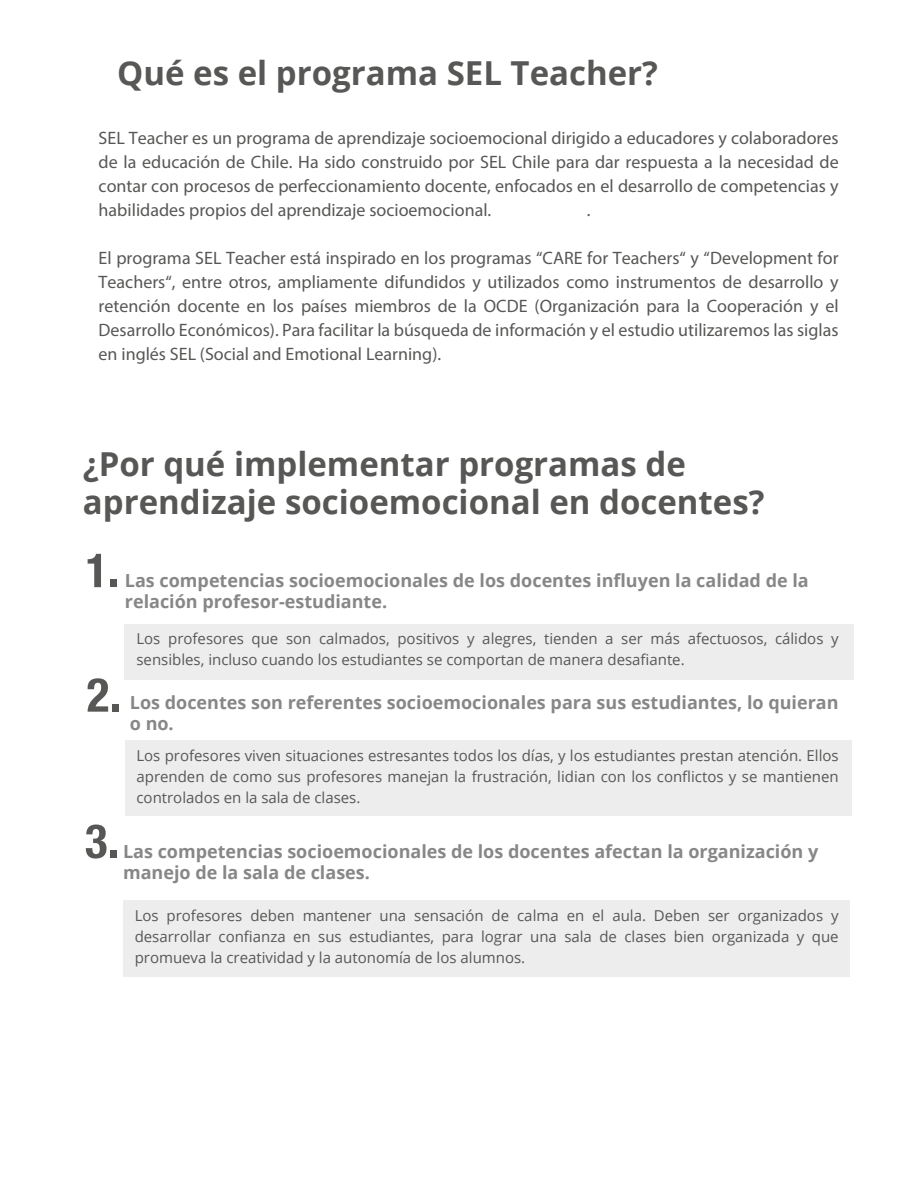
<style>
.page{position:relative;width:918px;height:1188px;background:#fff}
.page>*{position:absolute;margin:0;border:0;box-sizing:border-box;transform-origin:0 0}
.t1{font:700 33px/37.5px "Open Sans";color:#575756}
.t2{font:18px/24px "Myriad Pro";color:#585756;text-align:justify}
.t3{font:700 18px/21px "Open Sans";color:#878787}
.t4{font:15px/21px "Open Sans";color:#585756;text-align:justify}
</style>
<div class="page">
<svg style="left:88px;top:554px;width:13px;height:33px"></svg>
<div style="left:111px;top:580px;width:6px;height:7px;background:#575756"></div>
<div style="left:125px;top:624px;width:729px;height:55px;background:#ededed"></div>
<svg style="left:88px;top:678px;width:20px;height:34px"></svg>
<div style="left:112px;top:704px;width:6px;height:8px;background:#575756"></div>
<div style="left:125px;top:740px;width:726px;height:76px;background:#ededed"></div>
<svg style="left:86px;top:825px;width:21px;height:34px"></svg>
<div style="left:110px;top:851px;width:6px;height:7px;background:#575756"></div>
<div style="left:123px;top:901px;width:726px;height:76px;background:#ededed"></div>
<h1 class="t1" style="left:117px;top:53px;width:542px">Qué es el programa SEL Teacher?</h1>
<p class="t2" style="left:99px;top:126px;width:742px">SEL Teacher es un programa de aprendizaje socioemocional dirigido a educadores y colaboradores de la educación de Chile. Ha sido construido por SEL Chile para dar respuesta a la necesidad de contar con procesos de perfeccionamiento docente, enfocados en el desarrollo de competencias y habilidades propios del aprendizaje socioemocional.</p>
<p class="t2" style="left:587px;top:198px;width:5px">.</p>
<p class="t2" style="left:99px;top:246px;width:742px">El programa SEL Teacher está inspirado en los programas “CARE for Teachers“ y “Development for Teachers“, entre otros, ampliamente difundidos y utilizados como instrumentos de desarrollo y retención docente en los países miembros de la OCDE (Organización para la Cooperación y el Desarrollo Económicos). Para facilitar la búsqueda de información y el estudio utilizaremos las siglas en inglés SEL (Social and Emotional Learning).</p>
<h1 class="t1" style="left:83px;top:445px;width:683px">¿Por qué implementar programas de aprendizaje socioemocional en docentes?</h1>
<p class="t3" style="left:125px;top:570px;width:685px">Las competencias socioemocionales de los docentes influyen la calidad de la relación profesor-estudiante.</p>
<p class="t4" style="left:136px;top:628px;width:704px">Los profesores que son calmados, positivos y alegres, tienden a ser más afectuosos, cálidos y sensibles, incluso cuando los estudiantes se comportan de manera desafiante.</p>
<p class="t3" style="left:130px;top:691px;width:710px">Los docentes son referentes socioemocionales para sus estudiantes, lo quieran o no.</p>
<p class="t4" style="left:136px;top:745px;width:704px">Los profesores viven situaciones estresantes todos los días, y los estudiantes prestan atención. Ellos aprenden de como sus profesores manejan la frustración, lidian con los conflictos y se mantienen controlados en la sala de clases.</p>
<p class="t3" style="left:123px;top:841px;width:697px">Las competencias socioemocionales de los docentes afectan la organización y manejo de la sala de clases.</p>
<p class="t4" style="left:135px;top:905px;width:706px">Los profesores deben mantener una sensación de calma en el aula. Deben ser organizados y desarrollar confianza en sus estudiantes, para lograr una sala de clases bien organizada y que promueva la creatividad y la autonomía de los alumnos.</p>
</div>
